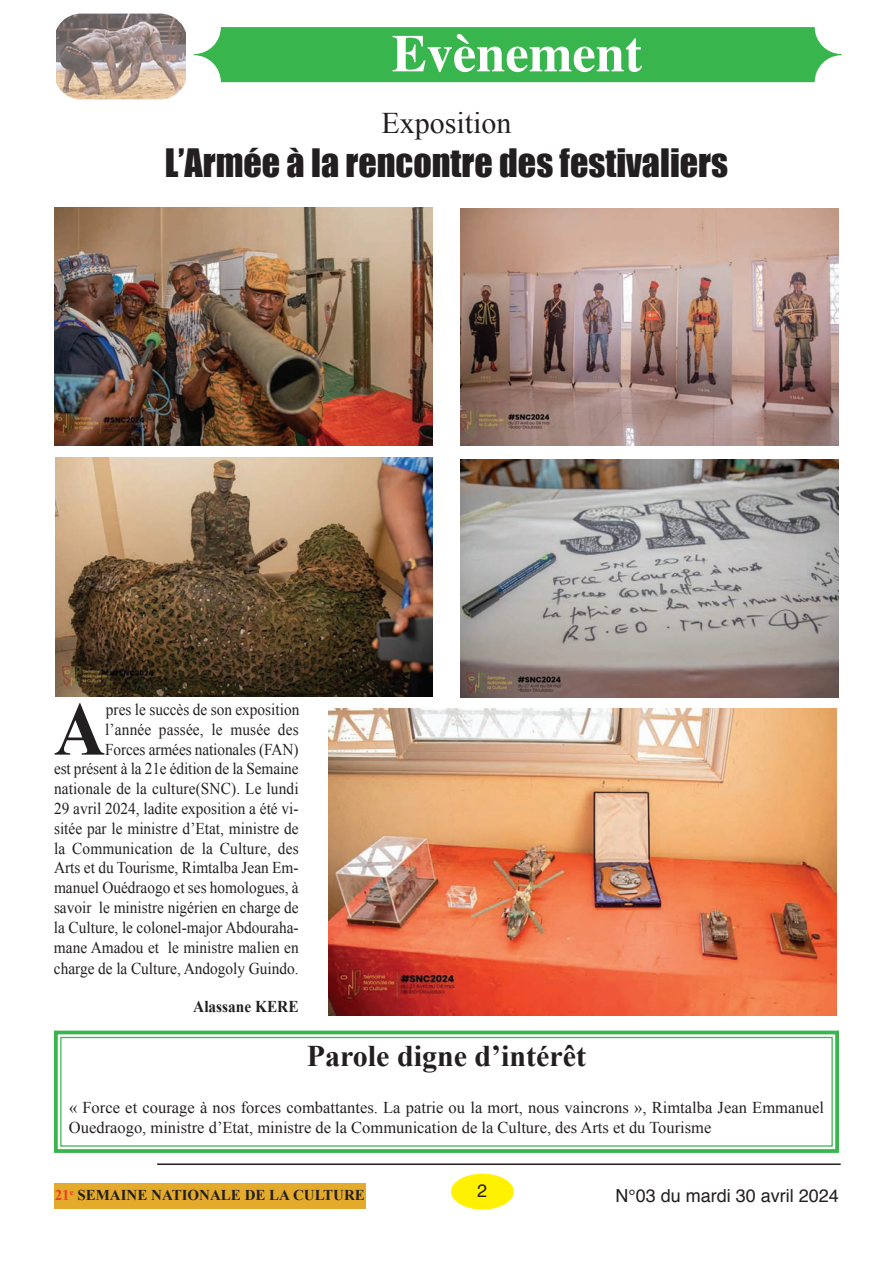
<style>
.page{position:relative;width:893px;height:1263px;background:#fff}
.page>*{position:absolute;margin:0;border:0;box-sizing:border-box;transform-origin:0 0}
.t1{font:700 76.2px "Times New Roman";color:#231f20;scale:.93 1}
.t2{font:700 52.5px "Times";color:#fff}
.t3{font:36px "Impact";color:#231f20}
.t4{font:700 30px "Times New Roman";color:#231f20}
.t5{font:30px "Times New Roman";color:#231f20}
.t6{font:18px "Helvetica";color:#231f20}
.t7{font:16.5px/20px "Times New Roman";color:#231f20;text-align:right;scale:.93 1}
.t8{font:16.5px/19.8px "Times New Roman";color:#231f20}
.t9{font:700 16.5px "Times New Roman";color:#231f20;scale:.93 1}
.t10{font:700 15px "Times New Roman";color:#231f20}
.s1{color:#ef3e25}
</style>
<div class="page">
<img style="left:57px;top:14px;width:129px;height:85px">
<hr style="left:157px;top:1163px;width:684px;height:2px;background:#231f20">
<div style="left:451px;top:1174px;width:63px;height:35px;background:#fff101;border-radius:50%"></div>
<div style="left:194px;top:27px;width:648px;height:55px;background:#38b54c;border-radius:27px"></div>
<div style="left:54px;top:1183px;width:312px;height:26px;background:#e3aa2b"></div>
<img style="left:54px;top:207px;width:378px;height:239px">
<img style="left:461px;top:208px;width:378px;height:238px">
<img style="left:55px;top:458px;width:377px;height:238px">
<img style="left:328px;top:708px;width:508px;height:308px">
<img style="left:461px;top:459px;width:378px;height:239px">
<div style="left:54px;top:1031px;width:785px;height:122px;border:4px solid #38b54c"></div>
<div style="left:60px;top:1037px;width:773px;height:109px;border:1px solid #38b54c"></div>
<h2 class="t2" style="left:392px;top:32px;width:252px">Evènement</h2>
<h3 class="t5" style="left:381px;top:106px;width:132px">Exposition</h3>
<h3 class="t3" style="left:165px;top:140px;width:565px">L’Armée à la rencontre des festivaliers</h3>
<h1 class="t1" style="left:54px;top:687px;width:57px">A</h1>
<p class="t7" style="left:54px;top:699px;width:265px">pres le succès de son exposition<br>l’année passée, le musée des<br>Forces armées nationales (FAN)<br>est présent à la 21e édition de la Semaine nationale de la culture(SNC). Le lundi 29 avril 2024, ladite exposition a été vi&shy;sitée par le ministre d’Etat, ministre de la Communication de la Culture, des Arts et du Tourisme, Rimtalba Jean Em&shy;manuel Ouédraogo et ses homologues, à savoir le ministre nigérien en charge de la Culture, le colonel-major Abdouraha&shy;mane Amadou et le ministre malien en charge de la Culture, Andogoly Guindo.</p>
<p class="t9" style="left:193px;top:997px;width:115px">Alassane KERE</p>
<h3 class="t4" style="left:307px;top:1039px;width:281px">Parole digne d’intérêt</h3>
<p class="t8" style="left:69px;top:1097px;width:756px">« Force et courage à nos forces combattantes. La patrie ou la mort, nous vaincrons », Rimtalba Jean Emmanuel<br>Ouedraogo, ministre d’Etat, ministre de la Communication de la Culture, des Arts et du Tourisme</p>
<p class="t10" style="left:55px;top:1186px;width:312px"><span class="s1">21</span><sup>e</sup> SEMAINE NATIONALE DE LA CULTURE</p>
<p class="t6" style="left:477px;top:1183px;width:12px">2</p>
<p class="t6" style="left:616px;top:1188px;width:225px">N°03 du mardi 30 avril 2024</p>
</div>
